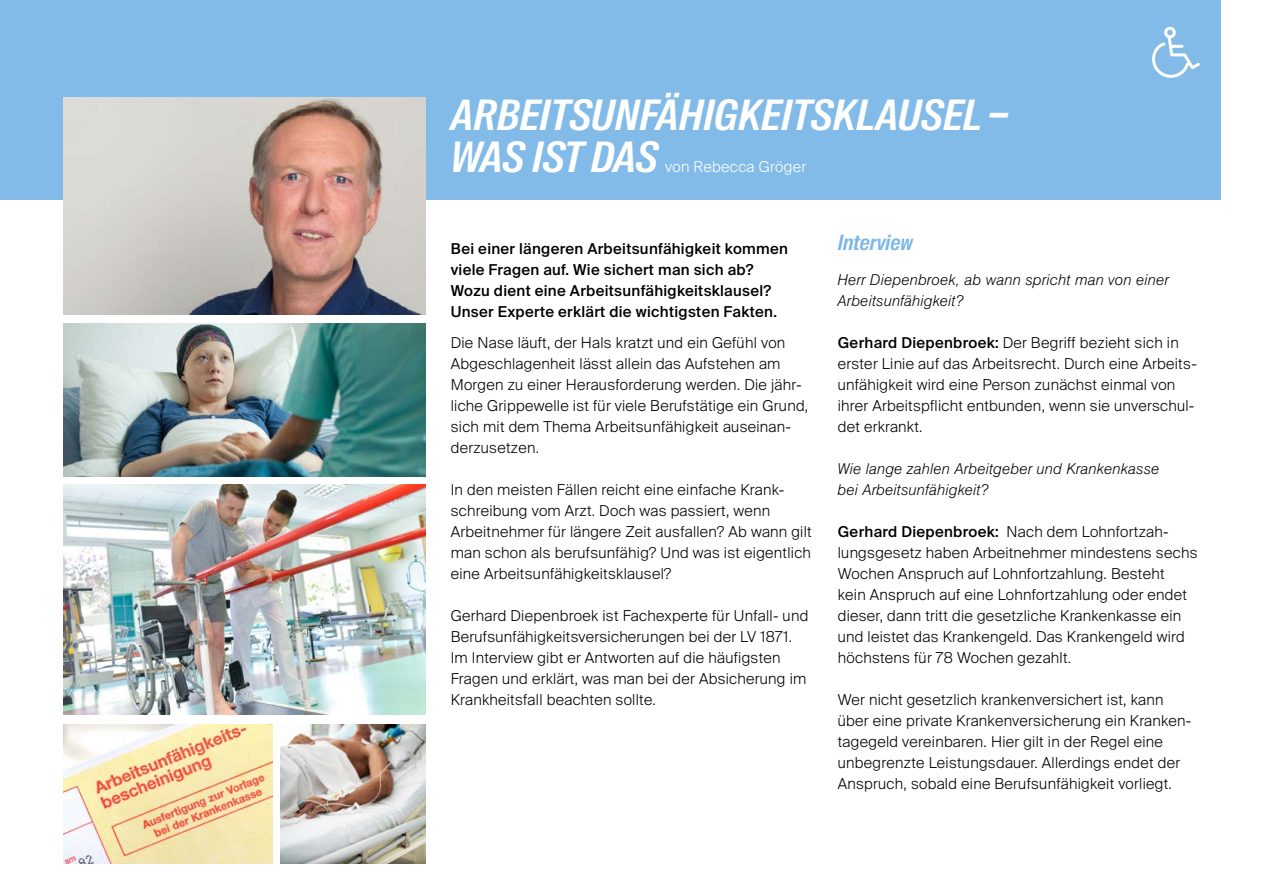
<style>
.page{position:relative;width:1263px;height:893px;background:#fff}
.page>*{position:absolute;margin:0;border:0;box-sizing:border-box;transform-origin:0 0}
.t1{font:italic 600 42px/42px "Suisse Intl Cond";color:#fff}
.t2{font:italic 600 21px "Suisse Intl Cond";color:#7cb8e6}
.t3{font:300 15px/21px "Suisse Intl";letter-spacing:.02em;color:#000}
.t4{font:500 15px/21px "Suisse Intl";letter-spacing:.02em;color:#000}
.t5{font:italic 300 15px/21px "Swiss 721 BT";letter-spacing:.02em;color:#000}
.t6{font:300 15px "Suisse Intl";letter-spacing:.02em;color:#fff}
.s1{font-weight:500}
</style>
<div class="page">
<div style="left:0;top:0;width:1220px;height:199px;background:#7cb8e6"></div>
<img style="left:64px;top:485px;width:361px;height:229px">
<img style="left:64px;top:323px;width:361px;height:153px">
<img style="left:64px;top:98px;width:361px;height:217px">
<img style="left:64px;top:725px;width:208px;height:138px">
<img style="left:281px;top:725px;width:144px;height:138px">
<svg style="left:1152px;top:26px;width:48px;height:52px"></svg>
<h1 class="t1" style="left:451px;top:95px;width:559px">ARBEITSUNFÄHIGKEITSKLAUSEL –<br>WAS IST DAS</h1>
<p class="t6" style="left:665px;top:158px;width:142px">von Rebecca Gröger</p>
<p class="t4" style="left:451px;top:238px;width:339px">Bei einer längeren Arbeitsunfähigkeit kommen viele Fragen auf. Wie sichert man sich ab?<br>Wozu dient eine Arbeitsunfähigkeitsklausel?<br>Unser Experte erklärt die wichtigsten Fakten.</p>
<p class="t3" style="left:451px;top:332px;width:359px">Die Nase läuft, der Hals kratzt und ein Gefühl von Abgeschlagenheit lässt allein das Aufstehen am Morgen zu einer Herausforderung werden. Die jähr&shy;liche Grippewelle ist für viele Berufstätige ein Grund, sich mit dem Thema Arbeitsunfähigkeit auseinan&shy;derzusetzen.</p>
<p class="t3" style="left:451px;top:479px;width:362px">In den meisten Fällen reicht eine einfache Krank&shy;schreibung vom Arzt. Doch was passiert, wenn Arbeitnehmer für längere Zeit ausfallen? Ab wann gilt man schon als berufsunfähig? Und was ist eigentlich eine Arbeitsunfähigkeitsklausel?</p>
<p class="t3" style="left:451px;top:605px;width:359px">Gerhard Diepenbroek ist Fachexperte für Unfall- und Berufsunfähigkeitsversicherungen bei der LV 1871.<br>Im Interview gibt er Antworten auf die häufigsten Fragen und erklärt, was man bei der Absicherung im Krankheitsfall beachten sollte.</p>
<h2 class="t2" style="left:838px;top:230px;width:77px">Interview</h2>
<p class="t5" style="left:838px;top:269px;width:333px">Herr Diepenbroek, ab wann spricht man von einer<br>Arbeitsunfähigkeit?</p>
<p class="t3" style="left:838px;top:332px;width:361px"><span class="s1">Gerhard Diepenbroek:</span> Der Begriff bezieht sich in erster Linie auf das Arbeitsrecht. Durch eine Arbeits&shy;unfähigkeit wird eine Person zunächst einmal von ihrer Arbeitspflicht entbunden, wenn sie unverschul&shy;det erkrankt.</p>
<p class="t5" style="left:838px;top:458px;width:323px">Wie lange zahlen Arbeitgeber und Krankenkasse bei Arbeitsunfähigkeit?</p>
<p class="t3" style="left:838px;top:521px;width:361px"><span class="s1">Gerhard Diepenbroek:</span> Nach dem Lohnfortzah&shy;lungsgesetz haben Arbeitnehmer mindestens sechs Wochen Anspruch auf Lohnfortzahlung. Besteht<br>kein Anspruch auf eine Lohnfortzahlung oder endet dieser, dann tritt die gesetzliche Krankenkasse ein und leistet das Krankengeld. Das Krankengeld wird höchstens für 78 Wochen gezahlt.</p>
<p class="t3" style="left:838px;top:689px;width:355px">Wer nicht gesetzlich krankenversichert ist, kann über eine private Krankenversicherung ein Kranken&shy;tagegeld vereinbaren. Hier gilt in der Regel eine unbegrenzte Leistungsdauer. Allerdings endet der Anspruch, sobald eine Berufsunfähigkeit vorliegt.</p>
</div>
